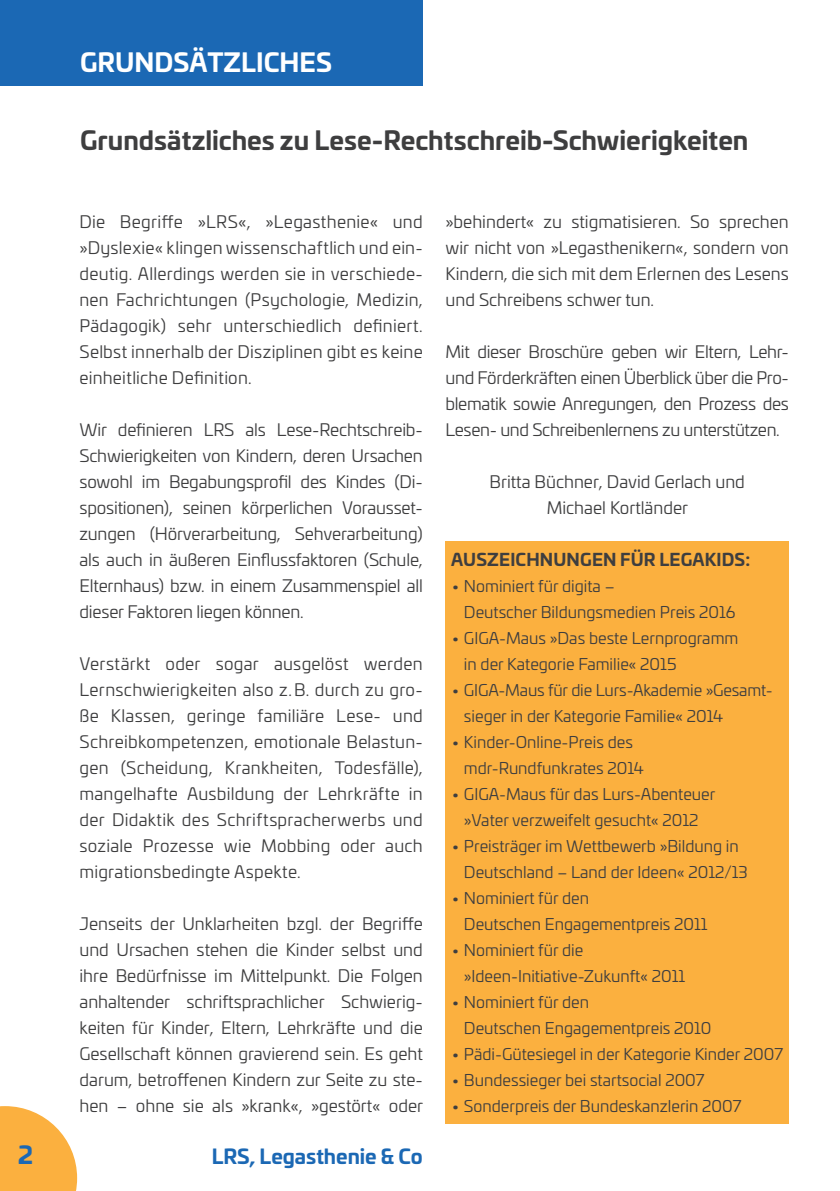
<style>
.page{position:relative;width:840px;height:1191px;background:#fff}
.page>*{position:absolute;margin:0;border:0;box-sizing:border-box;transform-origin:0 0}
.t1{font:700 25.4px "Univia Pro";color:#3e3e3f}
.t2{font:700 25.4px "Univia Pro";color:#fff}
.t3{font:700 24px "Univia Pro";color:#1b68b4}
.t4{font:700 20px "Univia Pro";color:#1b68b4}
.t5{font:17px/26px "Univia Pro";color:#3e3e3f;text-align:justify}
.t6{font:700 17px "Univia Pro";letter-spacing:.01em;color:#3e3e3f}
.t7{font:16px/26px "Univia Pro";color:#3e3e3f}
</style>
<div class="page">
<svg style="left:0;top:1106px;width:77px;height:85px"></svg>
<div style="left:445px;top:541px;width:343px;height:582px;background:#fbb03f"></div>
<div style="left:0;top:0;width:422px;height:85px;background:#1b68b4"></div>
<h1 class="t2" style="left:80px;top:42px;width:253px">GRUNDSÄTZLICHES</h1>
<h1 class="t2" style="left:80px;top:42px;width:150px">DEFINITION</h1>
<h1 class="t1" style="left:80px;top:120px;width:669px">Grundsätzliches zu Lese-Rechtschreib-Schwierigkeiten</h1>
<p class="t5" style="left:79px;top:208px;width:345px">Die Begriffe »LRS«, »Legasthenie« und »Dyslexie« klingen wissenschaftlich und ein&shy;deutig. Allerdings werden sie in verschiede&shy;nen Fachrichtungen (Psychologie, Medizin, Pädagogik) sehr unterschiedlich definiert.<br>Selbst innerhalb der Disziplinen gibt es keine einheitliche Definition.</p>
<p class="t5" style="left:79px;top:416px;width:345px">Wir definieren LRS als Lese-Rechtschreib-Schwierigkeiten von Kindern, deren Ursachen sowohl im Begabungsprofil des Kindes (Di&shy;spositionen), seinen körperlichen Vorausset&shy;zungen (Hörverarbeitung, Sehverarbeitung) als auch in äußeren Einflussfaktoren (Schule, Elternhaus) bzw. in einem Zusammenspiel all dieser Faktoren liegen können.</p>
<p class="t5" style="left:79px;top:650px;width:344px">Verstärkt oder sogar ausgelöst werden Lernschwierigkeiten also z.B. durch zu gro&shy;ße Klassen, geringe familiäre Lese- und Schreibkompetenzen, emotionale Belastun&shy;gen (Scheidung, Krankheiten, Todesfälle), mangelhafte Ausbildung der Lehrkräfte in der Didaktik des Schriftspracherwerbs und soziale Prozesse wie Mobbing oder auch migrationsbedingte Aspekte.</p>
<p class="t5" style="left:79px;top:910px;width:345px">Jenseits der Unklarheiten bzgl. der Begriffe und Ursachen stehen die Kinder selbst und ihre Bedürfnisse im Mittelpunkt. Die Folgen anhaltender schriftsprachlicher Schwierig&shy;keiten für Kinder, Eltern, Lehrkräfte und die Gesellschaft können gravierend sein. Es geht darum, betroffenen Kindern zur Seite zu ste&shy;hen – ohne sie als »krank«, »gestört« oder</p>
<h2 class="t3" style="left:18px;top:1136px;width:16px">2</h2>
<p class="t4" style="left:211px;top:1140px;width:212px">LRS, Legasthenie &amp; Co</p>
<p class="t5" style="left:445px;top:208px;width:344px">»behindert« zu stigmatisieren. So sprechen wir nicht von »Legasthenikern«, sondern von Kindern, die sich mit dem Erlernen des Lesens und Schreibens schwer tun.</p>
<p class="t5" style="left:445px;top:338px;width:344px">Mit dieser Broschüre geben wir Eltern, Lehr&shy;und Förderkräften einen Überblick über die Pro&shy;blematik sowie Anregungen, den Prozess des Lesen- und Schreibenlernens zu unterstützen.</p>
<p class="t5" style="left:489px;top:468px;width:257px;text-align:center">Britta Büchner, David Gerlach und<br>Michael Kortländer</p>
<p class="t6" style="left:451px;top:546px;width:300px">AUSZEICHNUNGEN FÜR LEGAKIDS:</p>
<p class="t7" style="left:463px;top:572px;width:273px;text-indent:-13px">• Nominiert für digita –<br>Deutscher Bildungsmedien Preis 2016</p>
<p class="t7" style="left:463px;top:624px;width:276px;text-indent:-13px">• GIGA-Maus »Das beste Lernprogramm in der Kategorie Familie« 2015</p>
<p class="t7" style="left:463px;top:676px;width:310px;text-indent:-13px">• GIGA-Maus für die Lurs-Akademie »Gesamt&shy;sieger in der Kategorie Familie« 2014</p>
<p class="t7" style="left:463px;top:728px;width:181px;text-indent:-13px">• Kinder-Online-Preis des mdr-Rundfunkrates 2014</p>
<p class="t7" style="left:451px;top:780px;width:265px;text-align:center">• GIGA-Maus für das Lurs-Abenteuer »Vater verzweifelt gesucht« 2012</p>
<p class="t7" style="left:463px;top:832px;width:285px;text-indent:-13px">• Preisträger im Wettbewerb »Bildung in<br>Deutschland – Land der Ideen« 2012/13</p>
<p class="t7" style="left:463px;top:884px;width:245px;text-indent:-13px">• Nominiert für den<br>Deutschen Engagementpreis 2011</p>
<p class="t7" style="left:463px;top:936px;width:222px;text-indent:-13px">• Nominiert für die »Ideen-Initiative-Zukunft« 2011</p>
<p class="t7" style="left:463px;top:988px;width:249px;text-indent:-13px">• Nominiert für den<br>Deutschen Engagementpreis 2010</p>
<p class="t7" style="left:451px;top:1040px;width:333px">• Pädi-Gütesiegel in der Kategorie Kinder 2007</p>
<p class="t7" style="left:451px;top:1066px;width:255px">• Bundessieger bei startsocial 2007</p>
<p class="t7" style="left:451px;top:1092px;width:292px">• Sonderpreis der Bundeskanzlerin 2007</p>
</div>
